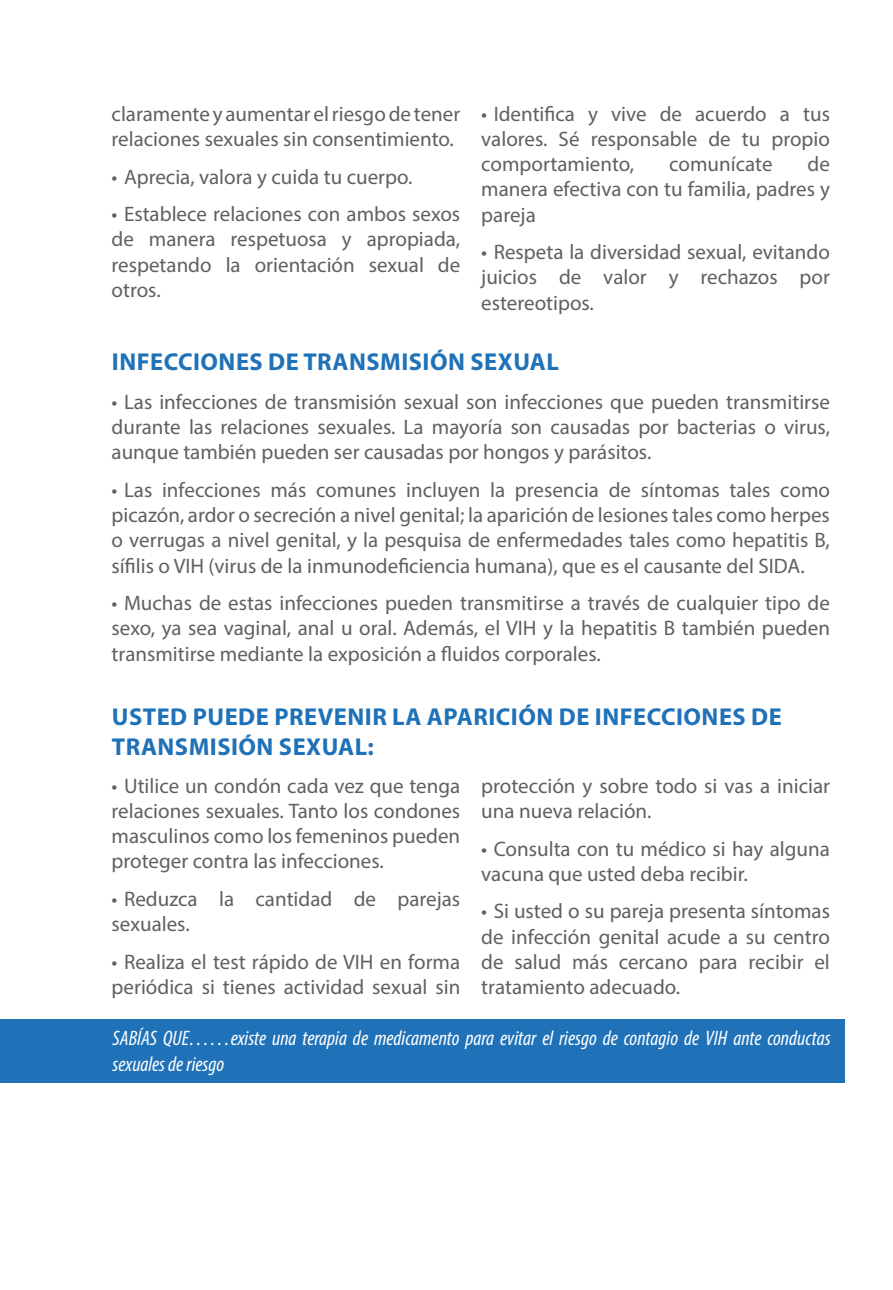
<style>
.page{position:relative;width:893px;height:1290px;background:#fff}
.page>*{position:absolute;margin:0;border:0;box-sizing:border-box;transform-origin:0 0}
.Subtitulos{font:700 24.5px/29.4px "Myriad Pro";letter-spacing:.02em;color:#1f71b8}
.t1{font:21px/25.2px "Myriad Pro";color:#606060;text-align:justify}
.Cursivas{font:italic condensed 21px/25.2px "Myriad Pro";color:#fff}
</style>
<div class="page">
<div style="left:0;top:1019px;width:844px;height:63px;background:#1f71b8"></div>
<p class="t1" style="left:112px;top:101px;width:350px">claramente y aumentar el riesgo de tener relaciones sexuales sin consentimiento.</p>
<p class="t1" style="left:112px;top:164px;width:302px">• Aprecia, valora y cuida tu cuerpo.</p>
<p class="t1" style="left:112px;top:201px;width:350px">• Establece relaciones con ambos sexos de manera respetuosa y apropiada, respetando la orientación sexual de otros.</p>
<p class="t1" style="left:481px;top:101px;width:350px">• Identifica y vive de acuerdo a tus valores. Sé responsable de tu propio comportamiento,</p>
<p class="t1" style="left:481px;top:151px;width:350px;text-indent:326px">de manera efectiva con tu familia, padres y pareja</p>
<p class="t1" style="left:481px;top:239px;width:350px">• Respeta la diversidad sexual, evitando juicios de valor y rechazos por estereotipos.</p>
<p class="t1" style="left:669px;top:151px;width:105px">comunícate</p>
<p class="Subtitulos" style="left:112px;top:347px;width:448px">INFECCIONES DE TRANSMISIÓN SEXUAL</p>
<p class="t1" style="left:112px;top:389px;width:720px">• Las infecciones de transmisión sexual son infecciones que pueden transmitirse durante las relaciones sexuales. La mayoría son causadas por bacterias o virus, aunque también pueden ser causadas por hongos y parásitos.</p>
<p class="t1" style="left:112px;top:477px;width:720px">• Las infecciones más comunes incluyen la presencia de síntomas tales como picazón, ardor o secreción a nivel genital; la aparición de lesiones tales como herpes o verrugas a nivel genital, y la pesquisa de enfermedades tales como hepatitis B, sífilis o VIH (virus de la inmunodeficiencia humana), que es el causante del SIDA.</p>
<p class="t1" style="left:112px;top:590px;width:720px">• Muchas de estas infecciones pueden transmitirse a través de cualquier tipo de sexo, ya sea vaginal, anal u oral. Además, el VIH y la hepatitis B también pueden transmitirse mediante la exposición a fluidos corporales.</p>
<p class="Subtitulos" style="left:112px;top:702px;width:671px">USTED PUEDE PREVENIR LA APARICIÓN DE INFECCIONES DE<br>TRANSMISIÓN SEXUAL:</p>
<p class="t1" style="left:112px;top:773px;width:350px">• Utilice un condón cada vez que tenga relaciones sexuales. Tanto los condones masculinos como los femeninos pueden proteger contra las infecciones.</p>
<p class="t1" style="left:112px;top:886px;width:350px">• Reduzca la cantidad de parejas sexuales.</p>
<p class="t1" style="left:112px;top:949px;width:350px">• Realiza el test rápido de VIH en forma periódica si tienes actividad sexual sin</p>
<p class="t1" style="left:481px;top:773px;width:350px">protección y sobre todo si vas a iniciar una nueva relación.</p>
<p class="t1" style="left:481px;top:835px;width:350px">• Consulta con tu médico si hay alguna vacuna que usted deba recibir.</p>
<p class="t1" style="left:481px;top:898px;width:350px">• Si usted o su pareja presenta síntomas de infección genital acude a su centro de salud más cercano para recibir el tratamiento adecuado.</p>
<p class="Cursivas" style="left:113px;top:1025px;width:720px">SABÍAS QUE……existe una terapia de medicamento para evitar el riesgo de contagio de VIH ante conductas sexuales de riesgo</p>
</div>
